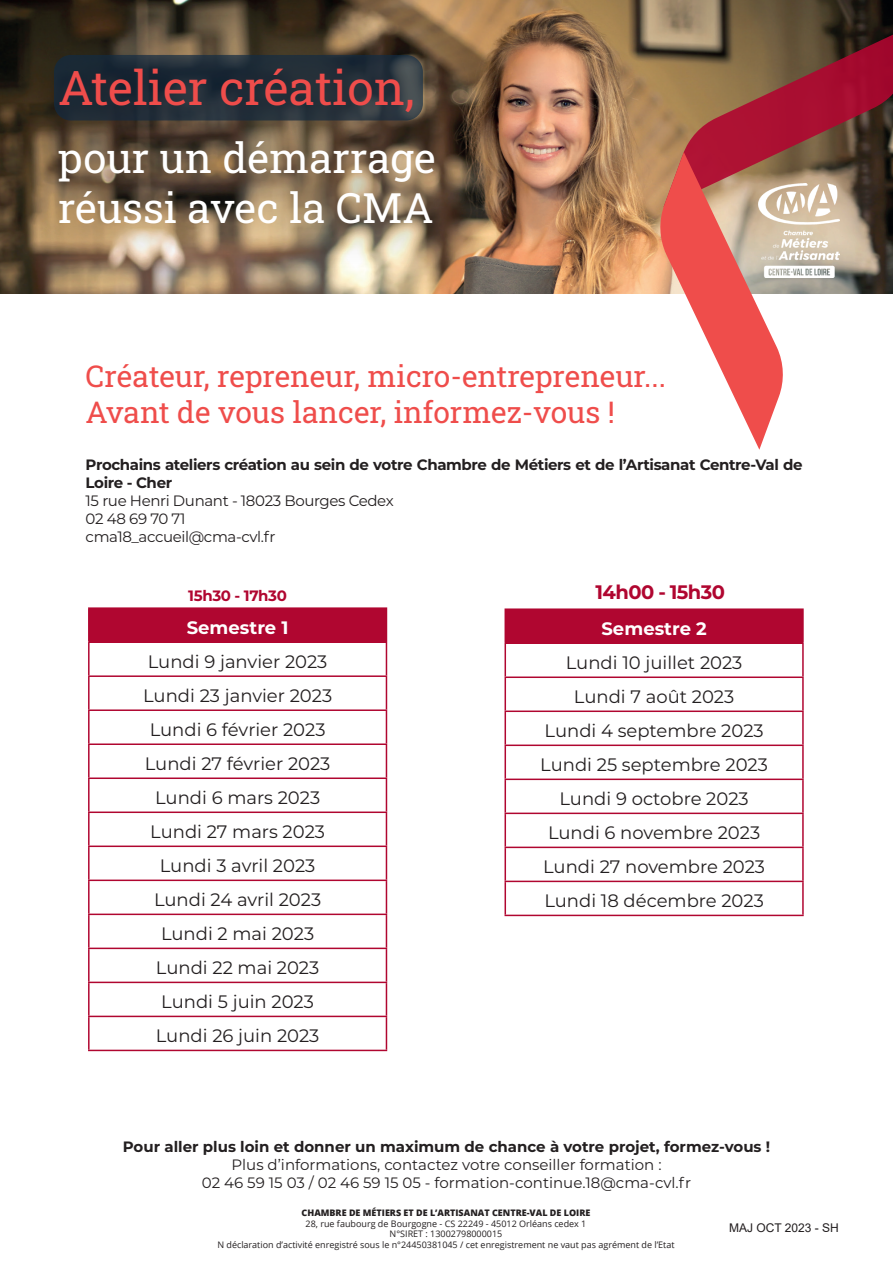
<style>
.page{position:relative;width:893px;height:1263px;background:#fff}
.page>*{position:absolute;margin:0;border:0;box-sizing:border-box;transform-origin:0 0}
.t1{font:47.7px "Roboto Slab";color:#ef4d4b}
.t2{font:41.7px/50.1px "Roboto Slab";color:#fff}
.t3{font:30px/36px "Roboto Slab";color:#ef4d4b}
.t4{font:700 19.5px "Montserrat";letter-spacing:-.025em;color:#b00630}
.t5{font:18px/34px "Montserrat";color:#231f20;text-align:center}
.t6{font:700 18px "Montserrat";color:#fff}
.t7{font:15px/18px "Montserrat";letter-spacing:-.005em;color:#231f20;text-align:center}
.t8{font:700 15px/18px "Montserrat";letter-spacing:-.025em;color:#231f20}
.t9{font:15px/18px "Montserrat";letter-spacing:-.025em;color:#231f20}
.t10{font:700 15px "Montserrat";color:#231f20}
.t11{font:700 15px "Montserrat";letter-spacing:-.025em;color:#b00630}
.t12{font:12px "Arial";color:#231f20}
.t13{font:9px/10.8px "Open Sans";color:#231f20;text-align:center}
.t14{font:800 9px "Open Sans";color:#231f20}
</style>
<div class="page">
<div style="left:89px;top:608px;width:297px;height:34px;background:#b00630"></div>
<hr style="left:88px;top:609px;width:2px;height:32px;background:#b00630">
<hr style="left:88px;top:607px;width:299px;height:2px;background:#b00630">
<hr style="left:386px;top:609px;width:1px;height:32px;background:#b00630">
<hr style="left:88px;top:641px;width:299px;height:2px;background:#b00630">
<hr style="left:88px;top:643px;width:2px;height:32px;background:#b00630">
<hr style="left:88px;top:677px;width:2px;height:32px;background:#b00630">
<hr style="left:88px;top:711px;width:2px;height:32px;background:#b00630">
<hr style="left:88px;top:745px;width:2px;height:32px;background:#b00630">
<hr style="left:88px;top:779px;width:2px;height:32px;background:#b00630">
<hr style="left:88px;top:813px;width:2px;height:32px;background:#b00630">
<hr style="left:88px;top:847px;width:2px;height:32px;background:#b00630">
<hr style="left:88px;top:881px;width:2px;height:32px;background:#b00630">
<hr style="left:88px;top:915px;width:2px;height:32px;background:#b00630">
<hr style="left:88px;top:949px;width:2px;height:33px;background:#b00630">
<hr style="left:88px;top:983px;width:2px;height:33px;background:#b00630">
<hr style="left:88px;top:1017px;width:2px;height:33px;background:#b00630">
<hr style="left:386px;top:643px;width:1px;height:32px;background:#b00630">
<hr style="left:386px;top:677px;width:1px;height:32px;background:#b00630">
<hr style="left:386px;top:711px;width:1px;height:32px;background:#b00630">
<hr style="left:386px;top:745px;width:1px;height:32px;background:#b00630">
<hr style="left:386px;top:779px;width:1px;height:32px;background:#b00630">
<hr style="left:386px;top:813px;width:1px;height:32px;background:#b00630">
<hr style="left:386px;top:847px;width:1px;height:32px;background:#b00630">
<hr style="left:386px;top:881px;width:1px;height:32px;background:#b00630">
<hr style="left:386px;top:915px;width:1px;height:32px;background:#b00630">
<hr style="left:386px;top:949px;width:1px;height:33px;background:#b00630">
<hr style="left:386px;top:983px;width:1px;height:33px;background:#b00630">
<hr style="left:386px;top:1017px;width:1px;height:33px;background:#b00630">
<hr style="left:88px;top:675px;width:299px;height:2px;background:#b00630">
<hr style="left:88px;top:709px;width:299px;height:2px;background:#b00630">
<hr style="left:88px;top:743px;width:299px;height:2px;background:#b00630">
<hr style="left:88px;top:777px;width:299px;height:2px;background:#b00630">
<hr style="left:88px;top:811px;width:299px;height:2px;background:#b00630">
<hr style="left:88px;top:845px;width:299px;height:2px;background:#b00630">
<hr style="left:88px;top:879px;width:299px;height:2px;background:#b00630">
<hr style="left:88px;top:913px;width:299px;height:2px;background:#b00630">
<hr style="left:88px;top:947px;width:299px;height:2px;background:#b00630">
<hr style="left:88px;top:982px;width:299px;height:1px;background:#b00630">
<hr style="left:88px;top:1016px;width:299px;height:1px;background:#b00630">
<hr style="left:88px;top:1050px;width:299px;height:1px;background:#b00630">
<div style="left:505px;top:609px;width:298px;height:34px;background:#b00630"></div>
<hr style="left:504px;top:610px;width:2px;height:32px;background:#b00630">
<hr style="left:504px;top:608px;width:300px;height:2px;background:#b00630">
<hr style="left:802px;top:610px;width:2px;height:32px;background:#b00630">
<hr style="left:504px;top:642px;width:300px;height:2px;background:#b00630">
<hr style="left:504px;top:644px;width:2px;height:32px;background:#b00630">
<hr style="left:504px;top:678px;width:2px;height:32px;background:#b00630">
<hr style="left:504px;top:712px;width:2px;height:32px;background:#b00630">
<hr style="left:504px;top:746px;width:2px;height:32px;background:#b00630">
<hr style="left:504px;top:780px;width:2px;height:32px;background:#b00630">
<hr style="left:504px;top:814px;width:2px;height:33px;background:#b00630">
<hr style="left:504px;top:848px;width:2px;height:33px;background:#b00630">
<hr style="left:504px;top:882px;width:2px;height:33px;background:#b00630">
<hr style="left:802px;top:644px;width:2px;height:32px;background:#b00630">
<hr style="left:802px;top:678px;width:2px;height:32px;background:#b00630">
<hr style="left:802px;top:712px;width:2px;height:32px;background:#b00630">
<hr style="left:802px;top:746px;width:2px;height:32px;background:#b00630">
<hr style="left:802px;top:780px;width:2px;height:32px;background:#b00630">
<hr style="left:802px;top:814px;width:2px;height:33px;background:#b00630">
<hr style="left:802px;top:848px;width:2px;height:33px;background:#b00630">
<hr style="left:802px;top:882px;width:2px;height:33px;background:#b00630">
<hr style="left:504px;top:676px;width:300px;height:2px;background:#b00630">
<hr style="left:504px;top:710px;width:300px;height:2px;background:#b00630">
<hr style="left:504px;top:744px;width:300px;height:2px;background:#b00630">
<hr style="left:504px;top:778px;width:300px;height:2px;background:#b00630">
<hr style="left:504px;top:812px;width:300px;height:2px;background:#b00630">
<hr style="left:504px;top:847px;width:300px;height:1px;background:#b00630">
<hr style="left:504px;top:881px;width:300px;height:1px;background:#b00630">
<hr style="left:504px;top:915px;width:300px;height:1px;background:#b00630">
<img style="left:1px;top:0;width:892px;height:294px">
<svg style="left:658px;top:19px;width:235px;height:431px"></svg>
<img style="left:758px;top:183px;width:81px;height:94px">
<div style="left:0;top:1px;width:478px;height:176px;background:#231f20;opacity:.4"></div>
<svg style="left:15px;top:98px;width:462px;height:171px;background:#74624e"></svg>
<h1 class="t1" style="left:58px;top:55px;width:358px">Atelier création,</h1>
<h2 class="t2" style="left:58px;top:131px;width:379px">pour un démarrage réussi avec la CMA</h2>
<h3 class="t3" style="left:86px;top:357px;width:582px">Créateur, repreneur, micro-entrepreneur...<br>Avant de vous lancer, informez-vous !</h3>
<p class="t8" style="left:86px;top:455px;width:718px">Prochains ateliers création au sein de votre Chambre de Métiers et de l’Artisanat Centre-Val de<br>Loire - Cher</p>
<p class="t9" style="left:86px;top:492px;width:310px">15 rue Henri Dunant - 18023 Bourges Cedex<br>02 48 69 70 71<br>cma18_accueil@cma-cvl.fr</p>
<p class="t11" style="left:188px;top:585px;width:100px">15h30 - 17h30</p>
<p class="t4" style="left:595px;top:578px;width:131px">14h00 - 15h30</p>
<p class="t6" style="left:187px;top:614px;width:103px">Semestre 1</p>
<p class="t5" style="left:143px;top:644px;width:191px">Lundi 9 janvier 2023<br>Lundi 23 janvier 2023<br>Lundi 6 février 2023<br>Lundi 27 février 2023<br>Lundi 6 mars 2023<br>Lundi 27 mars 2023<br>Lundi 3 avril 2023<br>Lundi 24 avril 2023<br>Lundi 2 mai 2023<br>Lundi 22 mai 2023<br>Lundi 5 juin 2023<br>Lundi 26 juin 2023</p>
<p class="t6" style="left:601px;top:616px;width:107px">Semestre 2</p>
<p class="t5" style="left:540px;top:645px;width:229px">Lundi 10 juillet 2023<br>Lundi 7 août 2023<br>Lundi 4 septembre 2023<br>Lundi 25 septembre 2023<br>Lundi 9 octobre 2023<br>Lundi 6 novembre 2023<br>Lundi 27 novembre 2023<br>Lundi 18 décembre 2023</p>
<p class="t10" style="left:123px;top:1136px;width:649px">Pour aller plus loin et donner un maximum de chance à votre projet, formez-vous !</p>
<p class="t7" style="left:202px;top:1155px;width:490px">Plus d’informations, contactez votre conseiller formation :<br>02 46 59 15 03 / 02 46 59 15 05 - formation-continue.18@cma-cvl.fr</p>
<p class="t14" style="left:302px;top:1206px;width:290px">CHAMBRE DE MÉTIERS ET DE L’ARTISANAT CENTRE-VAL DE LOIRE</p>
<p class="t13" style="left:217px;top:1218px;width:459px">28, rue faubourg de Bourgogne - CS 22249 - 45012 Orléans cedex 1<br>N°SIRET : 13002798000015<br>N déclaration d’activité enregistré sous le n°24450381045 / cet enregistrement ne vaut pas agrément de l’Etat</p>
<p class="t12" style="left:729px;top:1220px;width:111px">MAJ OCT 2023 - SH</p>
</div>
